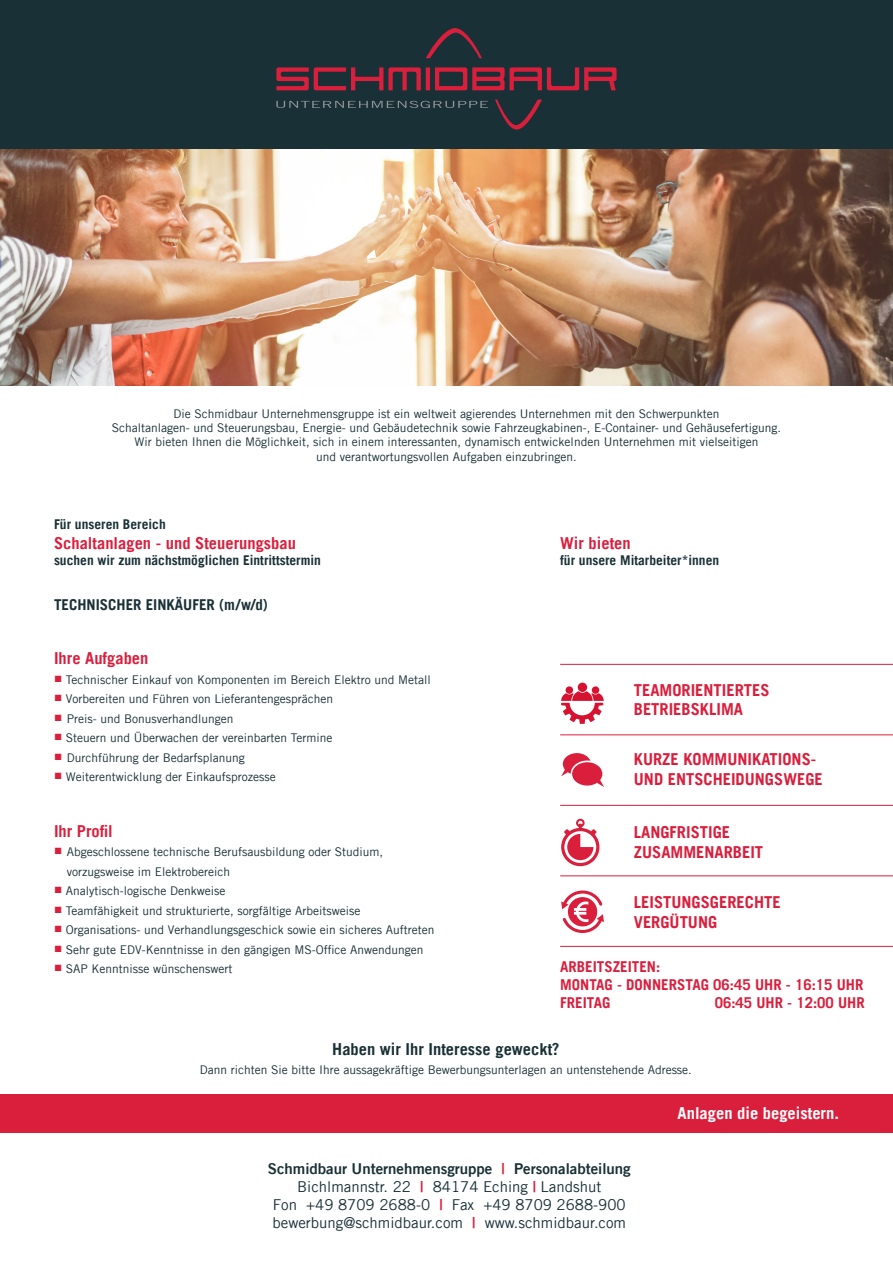
<style>
.page{position:relative;width:893px;height:1263px;background:#fff}
.page>*{position:absolute;margin:0;border:0;box-sizing:border-box;transform-origin:0 0}
.t1{font:700 16.5px/19.8px "Trade Gothic LT";color:#da1f3d}
.t2{font:700 16.5px "Trade Gothic LT";color:#183036}
.t3{font:700 16.5px "Trade Gothic LT";color:#fff}
.t4{font:15px "Trade Gothic LT";color:#183036}
.t5{font:700 15px "Trade Gothic LT";color:#da1f3d}
.t6{font:15px "Trade Gothic LT Bold Two";color:#183036}
.t7{font:700 15px "Trade Gothic LT";color:#183036}
.t8{font:700 13.5px "Trade Gothic LT";color:#183036}
.t9{font:12px "Trade Gothic LT";color:#183036}
.s1{color:#da1f3d}
.s2{font-family:"Trade Gothic LT Bold Two";color:#da1f3d}
</style>
<div class="page">
<div style="left:0;top:0;width:893px;height:149px;background:#183036"></div>
<div style="left:0;top:1095px;width:893px;height:38px;background:#da1f3d"></div>
<svg style="left:276px;top:101px;width:212px;height:7px"></svg>
<svg style="left:495px;top:100px;width:47px;height:30px"></svg>
<svg style="left:426px;top:28px;width:56px;height:30px;background:#392c37"></svg>
<svg style="left:276px;top:67px;width:145px;height:23px;background:#6b2838"></svg>
<hr style="left:426px;top:67px;width:4px;height:23px;background:#da1f3d">
<svg style="left:435px;top:67px;width:182px;height:23px;background:#722739"></svg>
<hr style="left:560px;top:664px;width:333px;height:1px;background:#da1f3d">
<hr style="left:560px;top:734px;width:333px;height:1px;background:#da1f3d">
<hr style="left:560px;top:805px;width:333px;height:1px;background:#da1f3d">
<hr style="left:560px;top:946px;width:333px;height:1px;background:#da1f3d">
<hr style="left:560px;top:875px;width:333px;height:1px;background:#da1f3d">
<div style="left:578px;top:683px;width:9px;height:9px;background:#d61230;border-radius:50%"></div>
<div style="left:592px;top:686px;width:7px;height:8px;background:#d61230;border-radius:50%"></div>
<div style="left:566px;top:686px;width:7px;height:8px;background:#d61230;border-radius:50%"></div>
<svg style="left:561px;top:691px;width:43px;height:33px"></svg>
<svg style="left:561px;top:819px;width:38px;height:47px"></svg>
<svg style="left:561px;top:753px;width:43px;height:34px"></svg>
<svg style="left:561px;top:890px;width:43px;height:43px"></svg>
<img style="left:0;top:149px;width:892px;height:236px">
<p class="t9" style="left:173px;top:406px;width:548px">Die Schmidbaur Unternehmensgruppe ist ein weltweit agierendes Unternehmen mit den Schwerpunkten</p>
<p class="t9" style="left:112px;top:420px;width:671px">Schaltanlagen- und Steuerungsbau, Energie- und Gebäudetechnik sowie Fahrzeugkabinen-, E-Container- und Gehäusefertigung.</p>
<p class="t9" style="left:135px;top:435px;width:625px">Wir bieten Ihnen die Möglichkeit, sich in einem interessanten, dynamisch entwickelnden Unternehmen mit vielseitigen</p>
<p class="t9" style="left:316px;top:449px;width:262px">und verantwortungsvollen Aufgaben einzubringen.</p>
<p class="t8" style="left:54px;top:516px;width:113px">Für unseren Bereich</p>
<p class="t1" style="left:54px;top:533px;width:244px">Schaltanlagen - und Steuerungsbau</p>
<p class="t8" style="left:54px;top:552px;width:269px">suchen wir zum nächstmöglichen Eintrittstermin</p>
<p class="t7" style="left:54px;top:596px;width:215px">TECHNISCHER EINKÄUFER (m/w/d)</p>
<p class="t1" style="left:54px;top:648px;width:96px">Ihre Aufgaben</p>
<p class="t9" style="left:54px;top:672px;width:378px"><sup>■</sup> Technischer Einkauf von Komponenten im Bereich Elektro und Metall</p>
<p class="t9" style="left:54px;top:692px;width:281px"><sup>■</sup> Vorbereiten und Führen von Lieferantengesprächen</p>
<p class="t9" style="left:54px;top:711px;width:181px"><sup>■</sup> Preis- und Bonusverhandlungen</p>
<p class="t9" style="left:54px;top:731px;width:280px"><sup>■</sup> Steuern und Überwachen der vereinbarten Termine</p>
<p class="t9" style="left:54px;top:750px;width:192px"><sup>■</sup> Durchführung der Bedarfsplanung</p>
<p class="t9" style="left:54px;top:770px;width:223px"><sup>■</sup> Weiterentwicklung der Einkaufsprozesse</p>
<p class="t1" style="left:560px;top:533px;width:72px">Wir bieten</p>
<p class="t8" style="left:560px;top:552px;width:161px">für unsere Mitarbeiter*innen</p>
<p class="t1" style="left:634px;top:679px;width:137px">TEAMORIENTIERTES</p>
<p class="t1" style="left:634px;top:699px;width:111px">BETRIEBSKLIMA</p>
<p class="t1" style="left:634px;top:749px;width:190px">KURZE KOMMUNIKATIONS-<br>UND ENTSCHEIDUNGSWEGE</p>
<p class="t1" style="left:54px;top:821px;width:60px">Ihr Profil</p>
<p class="t9" style="left:54px;top:845px;width:331px"><sup>■</sup> Abgeschlossene technische Berufsausbildung oder Studium,</p>
<p class="t9" style="left:67px;top:864px;width:165px">vorzugsweise im Elektrobereich</p>
<p class="t9" style="left:54px;top:884px;width:173px"><sup>■</sup> Analytisch-logische Denkweise</p>
<p class="t9" style="left:54px;top:903px;width:308px"><sup>■</sup> Teamfähigkeit und strukturierte, sorgfältige Arbeitsweise</p>
<p class="t9" style="left:54px;top:923px;width:382px"><sup>■</sup> Organisations- und Verhandlungsgeschick sowie ein sicheres Auftreten</p>
<p class="t9" style="left:54px;top:942px;width:371px"><sup>■</sup> Sehr gute EDV-Kenntnisse in den gängigen MS-Office Anwendungen</p>
<p class="t9" style="left:54px;top:962px;width:180px"><sup>■</sup> SAP Kenntnisse wünschenswert</p>
<p class="t5" style="left:560px;top:957px;width:102px">ARBEITSZEITEN:</p>
<p class="t5" style="left:560px;top:975px;width:305px">MONTAG - DONNERSTAG 06:45 UHR - 16:15 UHR</p>
<p class="t5" style="left:560px;top:993px;width:52px">FREITAG</p>
<p class="t5" style="left:715px;top:993px;width:152px">06:45 UHR - 12:00 UHR</p>
<p class="t1" style="left:634px;top:822px;width:98px">LANGFRISTIGE</p>
<p class="t1" style="left:634px;top:841px;width:131px">ZUSAMMENARBEIT</p>
<p class="t1" style="left:634px;top:892px;width:148px">LEISTUNGSGERECHTE</p>
<p class="t1" style="left:634px;top:911px;width:85px">VERGÜTUNG</p>
<p class="t2" style="left:332px;top:1039px;width:229px">Haben wir Ihr Interesse geweckt?</p>
<p class="t9" style="left:200px;top:1063px;width:493px">Dann richten Sie bitte Ihre aussagekräftige Bewerbungsunterlagen an untenstehende Adresse.</p>
<p class="t6" style="left:268px;top:1159px;width:364px">Schmidbaur Unternehmensgruppe <span class="s1">|</span> Personalabteilung</p>
<p class="t4" style="left:297px;top:1177px;width:306px">Bichlmannstr. 22 <span class="s2">|</span> 84174 Eching <span class="s2">|</span> Landshut</p>
<p class="t4" style="left:273px;top:1195px;width:354px">Fon +49 8709 2688-0 <span class="s2">|</span> Fax +49 8709 2688-900</p>
<p class="t4" style="left:273px;top:1213px;width:355px">bewerbung@schmidbaur.com <span class="s2">|</span> www.schmidbaur.com</p>
<p class="t3" style="left:678px;top:1103px;width:163px">Anlagen die begeistern.</p>
</div>
